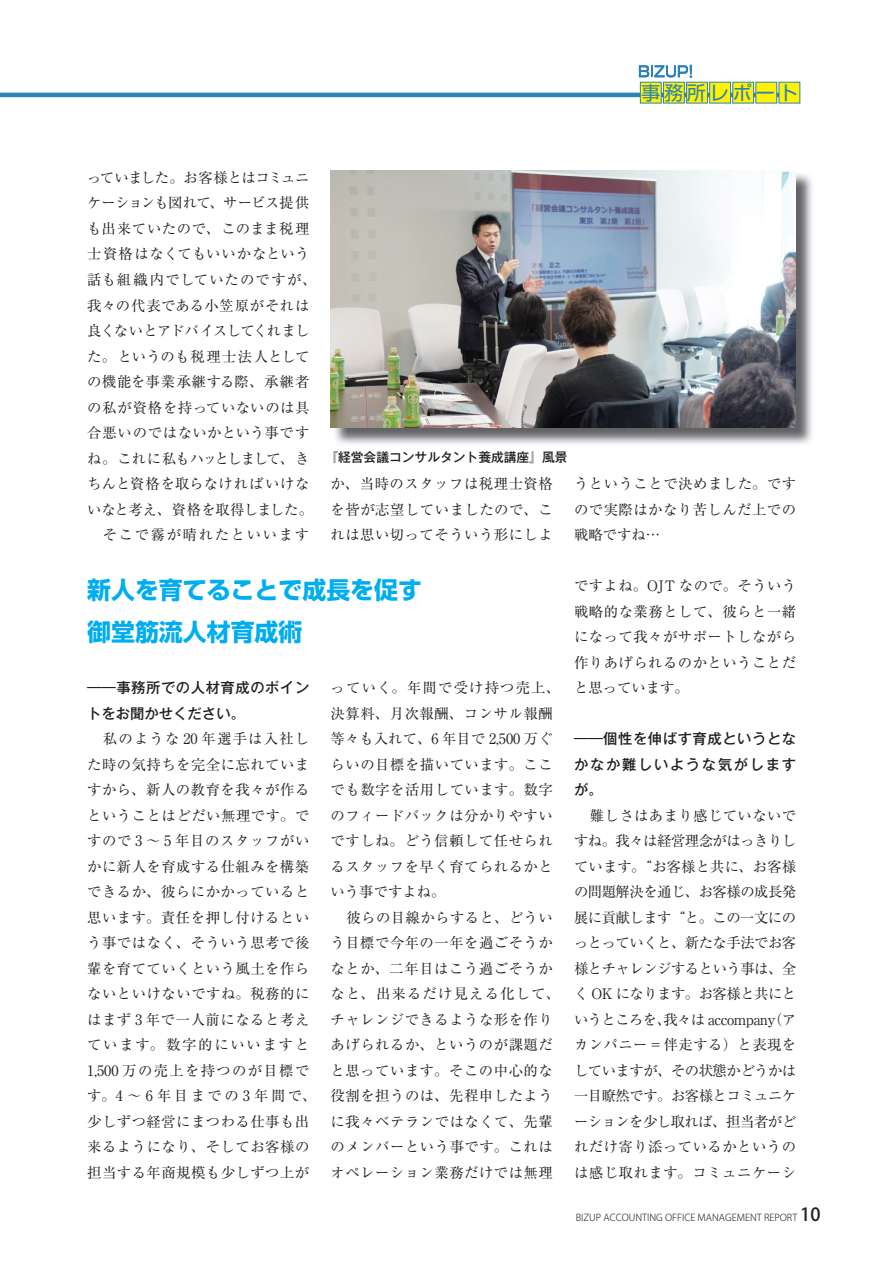
<style>
.page{position:relative;width:893px;height:1263px;background:#fff}
.page>*{position:absolute;margin:0;border:0;box-sizing:border-box;transform-origin:0 0}
.t1{font:700 23.85px/41.8px "Shin Go Pro";color:#00aeef}
.t2{font:19.2px "Shin Go Pro";letter-spacing:.2em;color:#2a83b7}
.t3{font:14.4px/25.5px "Ryumin Pro";letter-spacing:.035em;color:#231f20;text-align:justify}
.t4{font:500 14.4px/25.5px "Gothic MB101 Pro";letter-spacing:.035em;color:#231f20}
.t5{font:500 12.75px "Gothic MB101 Pro";color:#231f20}
.t6{font:300 9.6px "Koz Go Pro";color:#231f20}
.s1{font-weight:500;font-size:18px}
</style>
<div class="page">
<hr style="left:0;top:93px;width:799px;height:4px;background:#2a83b7">
<div style="left:640px;top:82px;width:22px;height:21px;background:#fff101;border:1px solid #2a83b7"></div>
<svg style="left:639px;top:65px;width:53px;height:13px"></svg>
<div style="left:663px;top:82px;width:22px;height:21px;background:#fff101;border:1px solid #2a83b7"></div>
<div style="left:686px;top:82px;width:22px;height:21px;background:#fff101;border:1px solid #2a83b7"></div>
<div style="left:709px;top:82px;width:22px;height:21px;background:#fff101;border:1px solid #2a83b7"></div>
<div style="left:732px;top:82px;width:22px;height:21px;background:#fff101;border:1px solid #2a83b7"></div>
<div style="left:755px;top:82px;width:22px;height:21px;background:#fff101;border:1px solid #2a83b7"></div>
<div style="left:779px;top:82px;width:21px;height:21px;background:#fff101"></div>
<img style="left:333px;top:172px;width:479px;height:272px">
<img style="left:331px;top:170px;width:464px;height:257px">
<h2 class="t2" style="left:641px;top:77px;width:158px">事務所レポート</h2>
<p class="t3" style="left:87px;top:164px;width:231px;text-align:center">っていました。お客様とはコミュニケーションも図れて、サービス提供も出来ていたので、このまま税理士資格はなくてもいいかなという話も組織内でしていたのですが、我々の代表である小笠原がそれは良くないとアドバイスしてくれました。というのも税理士法人としての機能を事業承継する際、承継者の私が資格を持っていないのは具合悪いのではないかという事ですね。これに私もハッとしまして、きちんと資格を取らなければいけないなと考え、資格を取得しました。そこで霧が晴れたといいます</p>
<p class="t5" style="left:325px;top:446px;width:244px">『経営会議コンサルタント養成講座』風景</p>
<p class="t3" style="left:331px;top:470px;width:224px">か、当時のスタッフは税理士資格を皆が志望していましたので、これは思い切ってそういう形にしよ</p>
<p class="t3" style="left:574px;top:470px;width:224px">うということで決めました。ですので実際はかなり苦しんだ上での戦略ですね…</p>
<h1 class="t1" style="left:87px;top:567px;width:336px">新人を育てることで成長を促す御堂筋流人材育成術</h1>
<p class="t4" style="left:87px;top:673px;width:224px">――事務所での人材育成のポイントをお聞かせください。</p>
<p class="t3" style="left:87px;top:725px;width:231px;text-align:center">私のような 20 年選手は入社し<br>た時の気持ちを完全に忘れていますから、新人の教育を我々が作るということはどだい無理です。ですので 3 ～ 5 年目のスタッフがいかに新人を育成する仕組みを構築できるか、彼らにかかっていると思います。責任を押し付けるという事ではなく、そういう思考で後輩を育てていくという風土を作らないといけないですね。税務的にはまず 3 年で一人前になると考えています。数字的にいいますと<br>1,500 万の売上を持つのが目標です。4 ～ 6 年目までの 3 年間で、少しずつ経営にまつわる仕事も出来るようになり、そしてお客様の担当する年商規模も少しずつ上が</p>
<p class="t3" style="left:331px;top:674px;width:231px;text-align:left">っていく。年間で受け持つ売上、決算料、月次報酬、コンサル報酬等々も入れて、6 年目で 2,500 万ぐらいの目標を描いています。ここでも数字を活用しています。数字のフィードバックは分かりやすいですしね。どう信頼して任せられるスタッフを早く育てられるかという事ですよね。</p>
<p class="t3" style="left:331px;top:904px;width:231px;text-align:center">彼らの目線からすると、どうい<br>う目標で今年の一年を過ごそうかなとか、二年目はこう過ごそうかなと、出来るだけ見える化して、チャレンジできるような形を作りあげられるか、というのが課題だと思っています。そこの中心的な役割を担うのは、先程申したように我々ベテランではなくて、先輩のメンバーという事です。これはオペレーション業務だけでは無理</p>
<p class="t3" style="left:574px;top:572px;width:224px">ですよね。OJT なので。そういう戦略的な業務として、彼らと一緒になって我々がサポートしながら作りあげられるのかということだと思っています。</p>
<p class="t4" style="left:574px;top:724px;width:224px;text-align:justify">――個性を伸ばす育成というとなかなか難しいような気がしますが。</p>
<p class="t3" style="left:574px;top:802px;width:224px;text-indent:16px">難しさはあまり感じていないですね。我々は経営理念がはっきりしています。“お客様と共に、お客様の問題解決を通じ、お客様の成長発展に貢献します“と。この一文にのっとっていくと、新たな手法でお客様とチャレンジするという事は、全く OK になります。お客様と共にというところを、我々は accompany（アカンパニー = 伴走する）と表現をしていますが、その状態かどうかは一目瞭然です。お客様とコミュニケーションを少し取れば、担当者がどれだけ寄り添っているかというのは感じ取れます。コミュニケーシ</p>
<p class="t6" style="left:576px;top:1211px;width:246px">BIZUP ACCOUNTING OFFICE MANAGEMENT REPORT <span class="s1">10</span></p>
</div>
